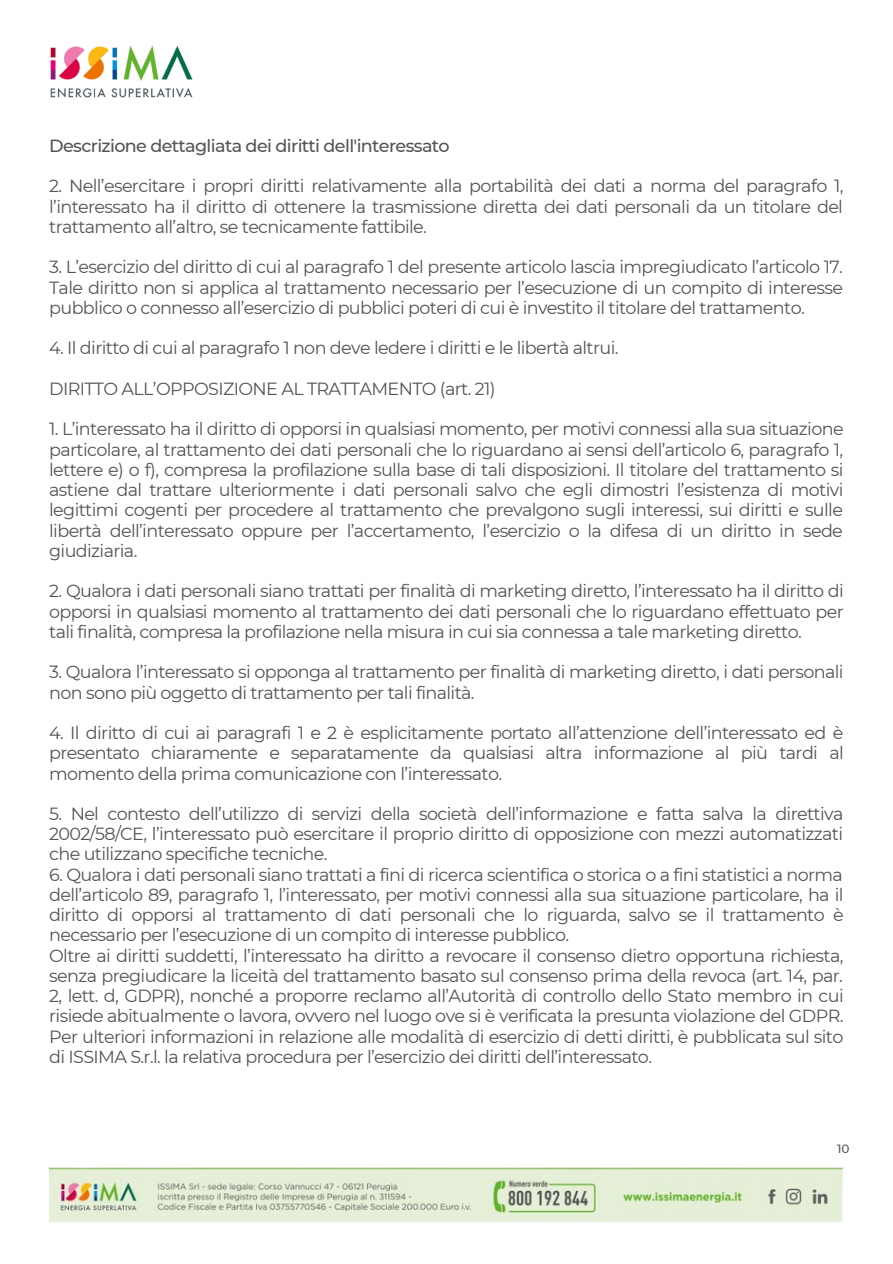
<style>
.page{position:relative;width:893px;height:1264px;background:#fff}
.page>*{position:absolute;margin:0;border:0;box-sizing:border-box;transform-origin:0 0}
.t1{font:17.55px/20.2px "Montserrat";letter-spacing:-.035em;color:#545454;text-align:justify}
.t2{font:500 17.55px "Montserrat";letter-spacing:-.035em;color:#545454}
.t3{font:500 12px "Montserrat";color:#545454}
</style>
<div class="page">
<img style="left:50px;top:45px;width:143px;height:53px">
<img style="left:49px;top:1167px;width:794px;height:56px">
<p class="t2" style="left:49px;top:135px;width:402px">Descrizione dettagliata dei diritti dell'interessato</p>
<p class="t1" style="left:49px;top:176px;width:795px">2. Nell’esercitare i propri diritti relativamente alla portabilità dei dati a norma del paragrafo 1, l’interessato ha il diritto di ottenere la trasmissione diretta dei dati personali da un titolare del trattamento all’altro, se tecnicamente fattibile.</p>
<p class="t1" style="left:49px;top:257px;width:795px">3. L’esercizio del diritto di cui al paragrafo 1 del presente articolo lascia impregiudicato l’articolo 17.<br>Tale diritto non si applica al trattamento necessario per l’esecuzione di un compito di interesse pubblico o connesso all’esercizio di pubblici poteri di cui è investito il titolare del trattamento.</p>
<p class="t1" style="left:49px;top:338px;width:571px">4. Il diritto di cui al paragrafo 1 non deve ledere i diritti e le libertà altrui.</p>
<p class="t1" style="left:49px;top:378px;width:448px">DIRITTO ALL’OPPOSIZIONE AL TRATTAMENTO (art. 21)</p>
<p class="t1" style="left:49px;top:419px;width:795px">1. L’interessato ha il diritto di opporsi in qualsiasi momento, per motivi connessi alla sua situazione particolare, al trattamento dei dati personali che lo riguardano ai sensi dell’articolo 6, paragrafo 1, lettere e) o f), compresa la profilazione sulla base di tali disposizioni. Il titolare del trattamento si astiene dal trattare ulteriormente i dati personali salvo che egli dimostri l’esistenza di motivi legittimi cogenti per procedere al trattamento che prevalgono sugli interessi, sui diritti e sulle libertà dell’interessato oppure per l’accertamento, l’esercizio o la difesa di un diritto in sede giudiziaria.</p>
<p class="t1" style="left:49px;top:581px;width:796px">2. Qualora i dati personali siano trattati per finalità di marketing diretto, l’interessato ha il diritto di opporsi in qualsiasi momento al trattamento dei dati personali che lo riguardano effettuato per tali finalità, compresa la profilazione nella misura in cui sia connessa a tale marketing diretto.</p>
<p class="t1" style="left:49px;top:662px;width:795px">3. Qualora l’interessato si opponga al trattamento per finalità di marketing diretto, i dati personali non sono più oggetto di trattamento per tali finalità.</p>
<p class="t1" style="left:49px;top:722px;width:796px">4. Il diritto di cui ai paragrafi 1 e 2 è esplicitamente portato all’attenzione dell’interessato ed è presentato chiaramente e separatamente da qualsiasi altra informazione al più tardi al momento della prima comunicazione con l’interessato.</p>
<p class="t1" style="left:49px;top:803px;width:795px">5. Nel contesto dell’utilizzo di servizi della società dell’informazione e fatta salva la direttiva 2002/58/CE, l’interessato può esercitare il proprio diritto di opposizione con mezzi automatizzati che utilizzano specifiche tecniche.</p>
<p class="t1" style="left:49px;top:864px;width:796px;text-align:left">6. Qualora i dati personali siano trattati a fini di ricerca scientifica o storica o a fini statistici a norma dell’articolo 89, paragrafo 1, l’interessato, per motivi connessi alla sua situazione particolare, ha il diritto di opporsi al trattamento di dati personali che lo riguarda, salvo se il trattamento è necessario per l’esecuzione di un compito di interesse pubblico.<br>Oltre ai diritti suddetti, l’interessato ha diritto a revocare il consenso dietro opportuna richiesta, senza pregiudicare la liceità del trattamento basato sul consenso prima della revoca (art. 14, par.<br>2, lett. d, GDPR), nonché a proporre reclamo all’Autorità di controllo dello Stato membro in cui risiede abitualmente o lavora, ovvero nel luogo ove si è verificata la presunta violazione del GDPR.<br>Per ulteriori informazioni in relazione alle modalità di esercizio di detti diritti, è pubblicata sul sito di ISSIMA S.r.l. la relativa procedura per l’esercizio dei diritti dell’interessato.</p>
<p class="t3" style="left:837px;top:1140px;width:14px">10</p>
</div>
